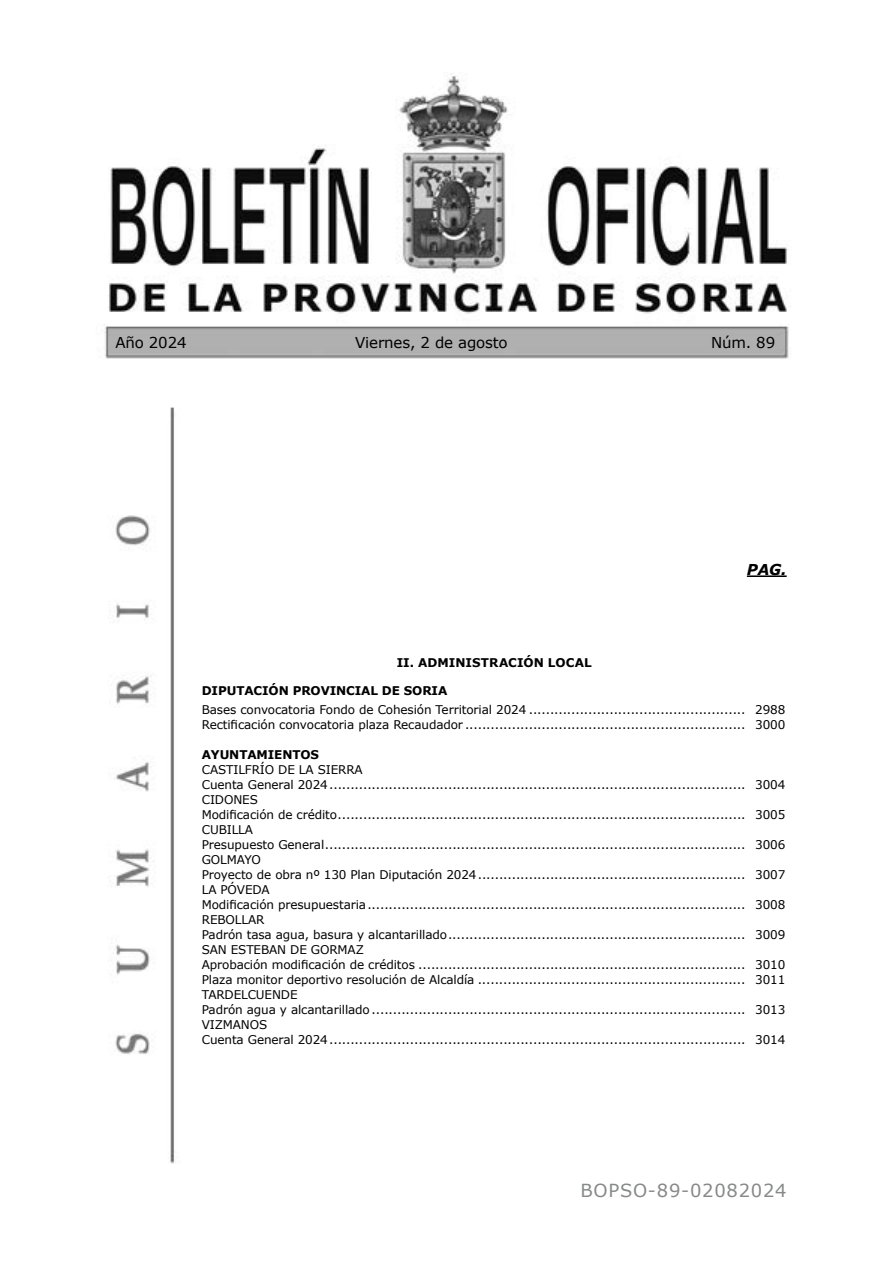
<style>
.page{position:relative;width:893px;height:1263px;background:#fff}
.page>*{position:absolute;margin:0;border:0;box-sizing:border-box;transform-origin:0 0}
.t1{font:18px "Verdana";letter-spacing:.04em;color:#878988}
.t2{font:15px "Verdana";letter-spacing:-.01em;color:#000}
.t3{font:italic 700 15px "Verdana";color:#000}
.t4{font:12px/15px "Verdana";letter-spacing:-.01em;color:#000}
.t5{font:700 12px "Verdana";letter-spacing:-.01em;color:#000}
</style>
<div class="page">
<img style="left:104px;top:74px;width:685px;height:1090px">
<hr style="left:747px;top:575px;width:40px;height:2px;background:#000">
<p class="t2" style="left:115px;top:333px;width:73px">Año 2024</p>
<p class="t2" style="left:355px;top:333px;width:154px">Viernes, 2 de agosto</p>
<p class="t2" style="left:711px;top:333px;width:66px">Núm. 89</p>
<p class="t3" style="left:747px;top:560px;width:41px">PAG.</p>
<p class="t5" style="left:397px;top:655px;width:197px">II. ADMINISTRACIÓN LOCAL</p>
<p class="t5" style="left:202px;top:683px;width:247px">DIPUTACIÓN PROVINCIAL DE SORIA</p>
<p class="t4" style="left:202px;top:702px;width:585px">Bases convocatoria Fondo de Cohesión Territorial 2024 ................................................... 2988<br>Rectificación convocatoria plaza Recaudador .................................................................. 3000</p>
<p class="t5" style="left:202px;top:747px;width:119px">AYUNTAMIENTOS</p>
<p class="t4" style="left:202px;top:762px;width:585px">CASTILFRÍO DE LA SIERRA<br>Cuenta General 2024.................................................................................................. 3004<br>CIDONES<br>Modificación de crédito................................................................................................ 3005<br>CUBILLA<br>Presupuesto General................................................................................................... 3006<br>GOLMAYO<br>Proyecto de obra nº 130 Plan Diputación 2024............................................................... 3007<br>LA PÓVEDA<br>Modificación presupuestaria......................................................................................... 3008<br>REBOLLAR<br>Padrón tasa agua, basura y alcantarillado...................................................................... 3009<br>SAN ESTEBAN DE GORMAZ<br>Aprobación modificación de créditos ............................................................................. 3010<br>Plaza monitor deportivo resolución de Alcaldía ............................................................... 3011<br>TARDELCUENDE<br>Padrón agua y alcantarillado........................................................................................ 3013<br>VIZMANOS<br>Cuenta General 2024.................................................................................................. 3014</p>
<h1 class="t1" style="left:580px;top:1179px;width:208px">BOPSO-89-02082024</h1>
</div>
